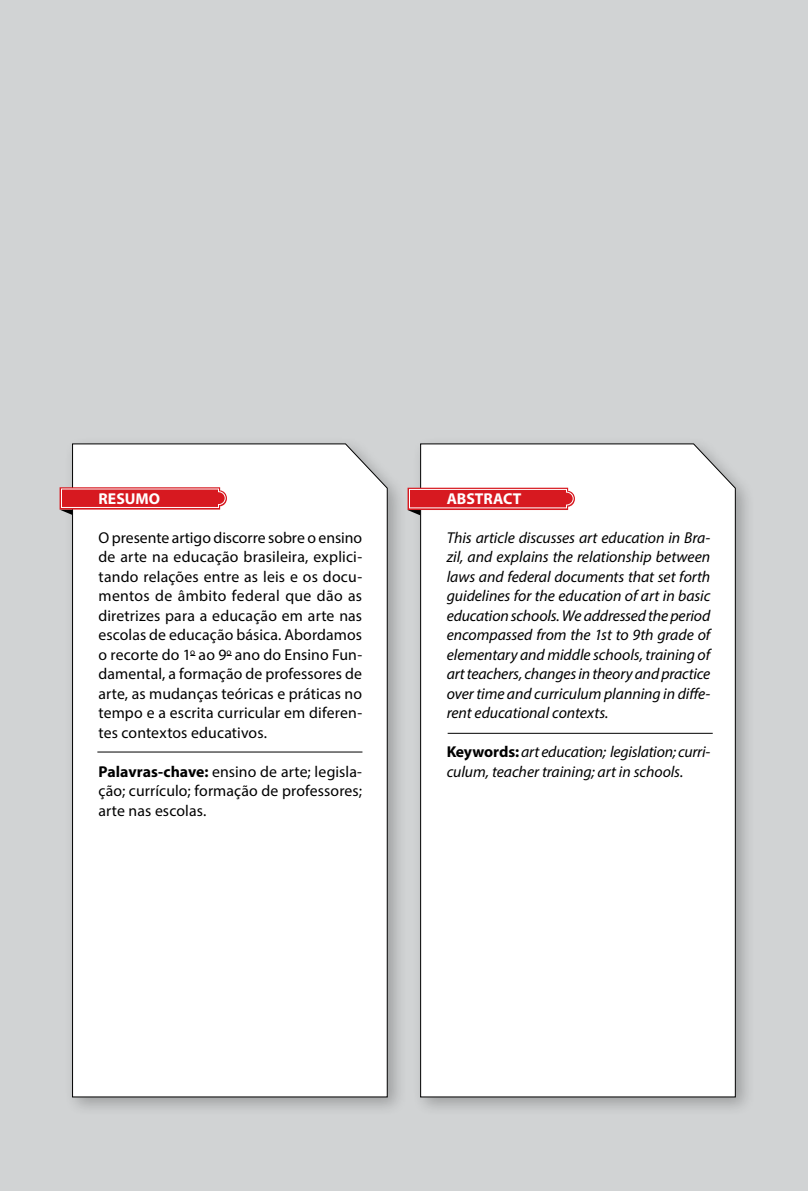
<style>
.page{position:relative;width:808px;height:1191px;background:#d1d3d4}
.page>*{position:absolute;margin:0;border:0;box-sizing:border-box;transform-origin:0 0}
.t1{font:15.75px/19.5px "Myriad Pro";letter-spacing:.005em;color:#000;text-align:justify}
.t2{font:italic 15.75px/19.5px "Myriad Pro";letter-spacing:-.005em;color:#000;text-align:justify}
.t3{font:700 15.75px "Myriad Pro";color:#fff}
.s1{font-weight:700}
.s2{font-weight:700;font-style:normal}
</style>
<div class="page">
<div style="left:64px;top:435px;width:343px;height:682px;background:#000;opacity:.25"></div>
<div style="left:72px;top:443px;width:316px;height:654px;background:#fff"></div>
<div style="left:412px;top:435px;width:343px;height:682px;background:#000;opacity:.25"></div>
<div style="left:420px;top:443px;width:316px;height:654px;background:#fff"></div>
<svg style="left:60px;top:487px;width:167px;height:28px;background:#e05a5f"></svg>
<svg style="left:408px;top:488px;width:167px;height:27px;background:#df565b"></svg>
<hr style="left:97px;top:751px;width:265px;height:1px;background:#000">
<hr style="left:448px;top:733px;width:265px;height:1px;background:#000">
<p class="t3" style="left:98px;top:488px;width:63px">RESUMO</p>
<p class="t1" style="left:98px;top:527px;width:265px">O presente artigo discorre sobre o ensino de arte na educação brasileira, explici&shy;tando relações entre as leis e os docu&shy;mentos de âmbito federal que dão as diretrizes para a educação em arte nas escolas de educação básica. Abordamos o recorte do 1<sup>o</sup> ao 9<sup>o</sup> ano do Ensino Fun&shy;damental, a formação de professores de arte, as mudanças teóricas e práticas no tempo e a escrita curricular em diferen&shy;tes contextos educativos.</p>
<p class="t1" style="left:98px;top:761px;width:265px"><span class="s1">Palavras-chave:</span> ensino de arte; legisla&shy;ção; currículo; formação de professores; arte nas escolas.</p>
<p class="t3" style="left:447px;top:488px;width:76px">ABSTRACT</p>
<p class="t2" style="left:447px;top:527px;width:265px">This article discusses art education in Bra&shy;zil, and explains the relationship between laws and federal documents that set forth guidelines for the education of art in basic education schools. We addressed the period encompassed from the 1st to 9th grade of elementary and middle schools, training of art teachers, changes in theory and practice over time and curriculum planning in diffe&shy;rent educational contexts.</p>
<p class="t2" style="left:447px;top:742px;width:265px"><span class="s2">Keywords:</span> art education; legislation; curri&shy;culum, teacher training; art in schools.</p>
</div>
